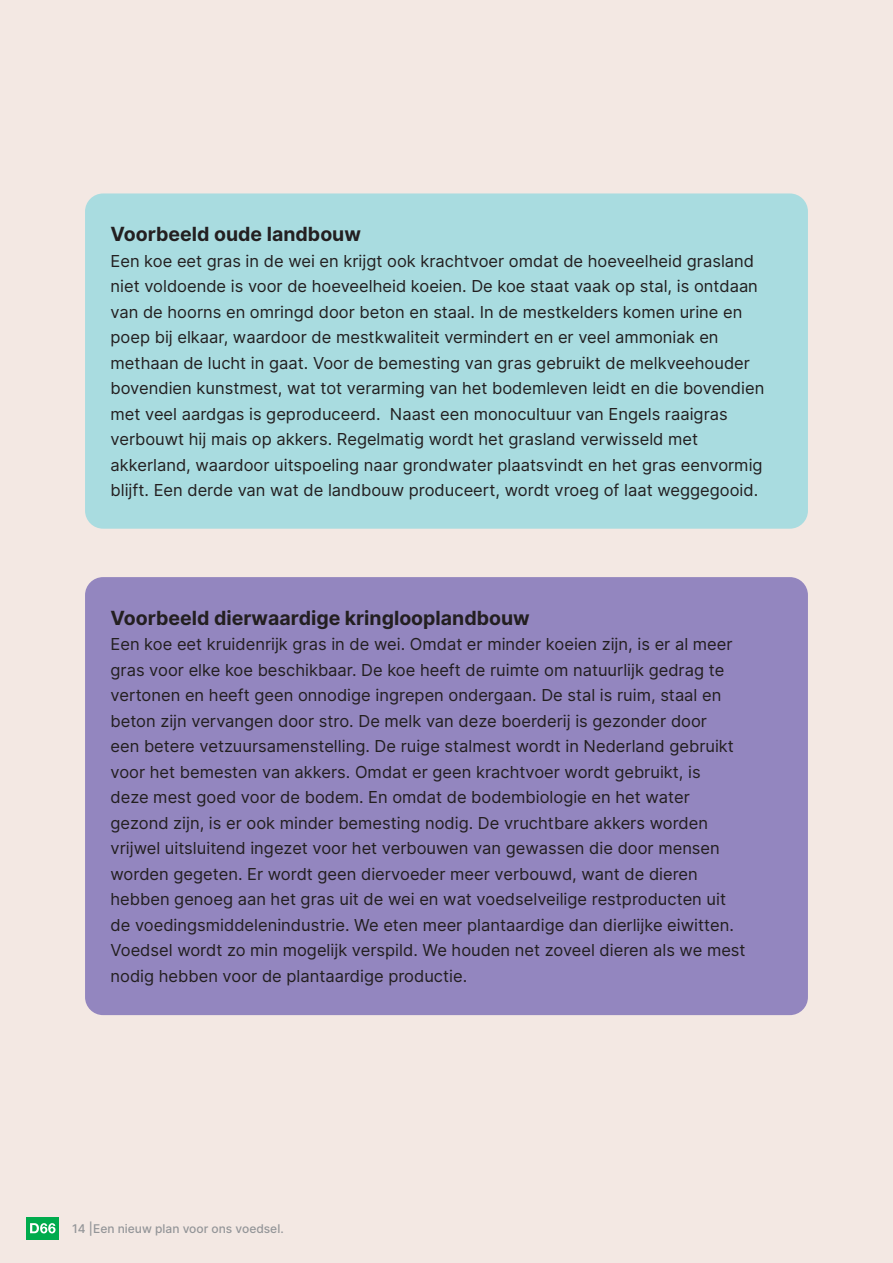
<style>
.page{position:relative;width:893px;height:1263px;background:#f3e8e3}
.page>*{position:absolute;margin:0;border:0;box-sizing:border-box;transform-origin:0 0}
.t1{font:700 19.5px "Inter";color:#231f20}
.t2{font:16.5px/25.5px "Inter";color:#231f20}
.t3{font:500 12px "Inter";color:#939598}
</style>
<div class="page">
<div style="left:26px;top:1217px;width:33px;height:22px;background:#00ab4d"></div>
<svg style="left:30px;top:1223px;width:26px;height:10px"></svg>
<div style="left:85px;top:577px;width:723px;height:438px;background:#9386bf;border-radius:18px"></div>
<div style="left:85px;top:193px;width:723px;height:336px;background:#a9dce0;border-radius:18px"></div>
<p class="t1" style="left:111px;top:220px;width:252px">Voorbeeld oude landbouw</p>
<p class="t2" style="left:111px;top:248px;width:655px">Een koe eet gras in de wei en krijgt ook krachtvoer omdat de hoeveelheid grasland niet voldoende is voor de hoeveelheid koeien. De koe staat vaak op stal, is ontdaan van de hoorns en omringd door beton en staal. In de mestkelders komen urine en poep bij elkaar, waardoor de mestkwaliteit vermindert en er veel ammoniak en methaan de lucht in gaat. Voor de bemesting van gras gebruikt de melkveehouder bovendien kunstmest, wat tot verarming van het bodemleven leidt en die bovendien met veel aardgas is geproduceerd. Naast een monocultuur van Engels raaigras verbouwt hij mais op akkers. Regelmatig wordt het grasland verwisseld met akkerland, waardoor uitspoeling naar grondwater plaatsvindt en het gras eenvormig blijft. Een derde van wat de landbouw produceert, wordt vroeg of laat weggegooid.</p>
<p class="t1" style="left:111px;top:603px;width:421px">Voorbeeld dierwaardige kringlooplandbouw</p>
<p class="t2" style="left:111px;top:631px;width:636px">Een koe eet kruidenrijk gras in de wei. Omdat er minder koeien zijn, is er al meer gras voor elke koe beschikbaar. De koe heeft de ruimte om natuurlijk gedrag te vertonen en heeft geen onnodige ingrepen ondergaan. De stal is ruim, staal en beton zijn vervangen door stro. De melk van deze boerderij is gezonder door<br>een betere vetzuursamenstelling. De ruige stalmest wordt in Nederland gebruikt voor het bemesten van akkers. Omdat er geen krachtvoer wordt gebruikt, is<br>deze mest goed voor de bodem. En omdat de bodembiologie en het water gezond zijn, is er ook minder bemesting nodig. De vruchtbare akkers worden vrijwel uitsluitend ingezet voor het verbouwen van gewassen die door mensen worden gegeten. Er wordt geen diervoeder meer verbouwd, want de dieren hebben genoeg aan het gras uit de wei en wat voedselveilige restproducten uit de voedingsmiddelenindustrie. We eten meer plantaardige dan dierlijke eiwitten.<br>Voedsel wordt zo min mogelijk verspild. We houden net zoveel dieren als we mest nodig hebben voor de plantaardige productie.</p>
<p class="t3" style="left:72px;top:1219px;width:213px">14 |Een nieuw plan voor ons voedsel.</p>
</div>
